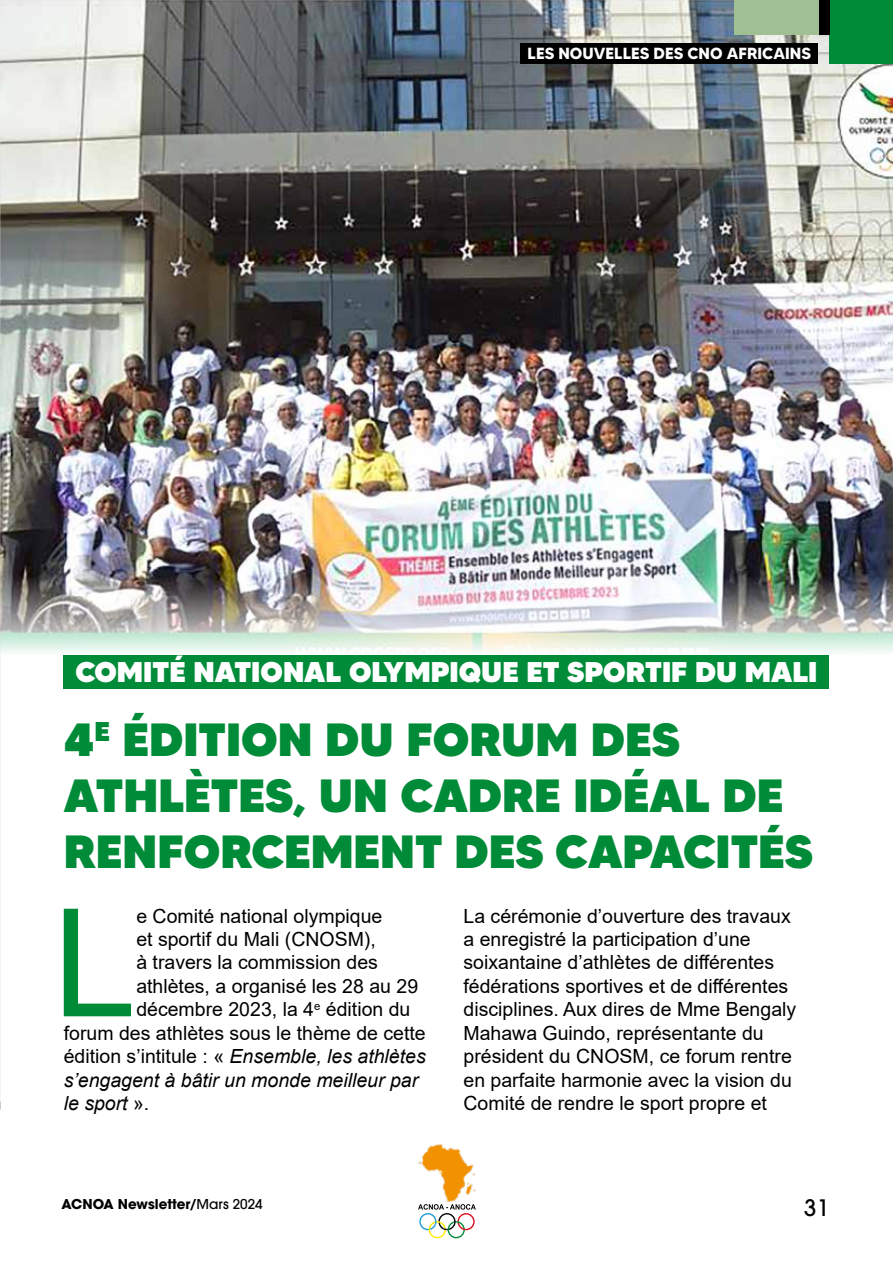
<style>
.page{position:relative;width:893px;height:1263px;background:#fff}
.page>*{position:absolute;margin:0;border:0;box-sizing:border-box;transform-origin:0 0}
.t1{font:150.3px "Arial";color:#008b39}
.t2{font:900 46.5px/55.8px "MADETOMMY";color:#008b39}
.t3{font:900 28.5px "MADETOMMY";color:#fff}
.t4{font:500 22.5px "ITC Avant Garde Std";color:#000}
.t5{font:19.5px/23.4px "Arial";color:#000}
.t6{font:italic 19.5px "Arial";color:#000}
.t7{font:700 16.05px "MADETOMMY";color:#fff}
.t8{font:700 13.5px "ITC Avant Garde Std";color:#000}
.s1{font-style:normal}
.s2{font-weight:600}
.s3{font-weight:500}
</style>
<div class="page">
<img style="left:418px;top:1144px;width:58px;height:57px">
<svg style="left:418px;top:1204px;width:58px;height:35px"></svg>
<img style="left:0;top:0;width:893px;height:674px">
<div style="left:829px;top:0;width:64px;height:64px;background:#008b39"></div>
<div style="left:819px;top:0;width:10px;height:34px;background:#000"></div>
<div style="left:735px;top:0;width:84px;height:34px;background:#a0c094"></div>
<div style="left:64px;top:655px;width:765px;height:34px;background:#008b39"></div>
<div style="left:520px;top:43px;width:298px;height:21px;background:#000"></div>
<p class="t7" style="left:528px;top:44px;width:285px">LES NOUVELLES DES CNO AFRICAINS</p>
<h3 class="t3" style="left:75px;top:654px;width:744px">COMITÉ NATIONAL OLYMPIQUE ET SPORTIF DU MALI</h3>
<h2 class="t2" style="left:64px;top:711px;width:751px">4<sup>E</sup> ÉDITION DU FORUM DES<br>ATHLÈTES, UN CADRE IDÉAL DE<br>RENFORCEMENT DES CAPACITÉS</h2>
<h1 class="t1" style="left:53px;top:860px;width:85px">L</h1>
<p class="t5" style="left:136px;top:904px;width:248px">e Comité national olympique</p>
<p class="t5" style="left:136px;top:927px;width:241px">et sportif du Mali (CNOSM),</p>
<p class="t5" style="left:136px;top:951px;width:243px">à travers la commission des</p>
<p class="t5" style="left:136px;top:974px;width:283px">athlètes, a organisé les 28 au 29</p>
<p class="t5" style="left:136px;top:997px;width:276px">décembre 2023, la 4<sup>e</sup> édition du</p>
<p class="t5" style="left:64px;top:1021px;width:364px">forum des athlètes sous le thème de cette</p>
<p class="t6" style="left:64px;top:1044px;width:364px"><span class="s1">édition s’intitule : «</span> Ensemble, les athlètes</p>
<p class="t6" style="left:64px;top:1067px;width:356px">s’engagent à bâtir un monde meilleur par</p>
<p class="t6" style="left:64px;top:1090px;width:87px">le sport <span class="s1">».</span></p>
<p class="t5" style="left:463px;top:904px;width:334px">La cérémonie d’ouverture des travaux a enregistré la participation d’une soixantaine d’athlètes de différentes fédérations sportives et de différentes disciplines. Aux dires de Mme Bengaly Mahawa Guindo, représentante du président du CNOSM, ce forum rentre en parfaite harmonie avec la vision du Comité de rendre le sport propre et</p>
<p class="t8" style="left:62px;top:1195px;width:203px">ACNOA Newsletter<span class="s2">/</span><span class="s3">Mars 2024</span></p>
<p class="t4" style="left:804px;top:1193px;width:26px">31</p>
</div>
